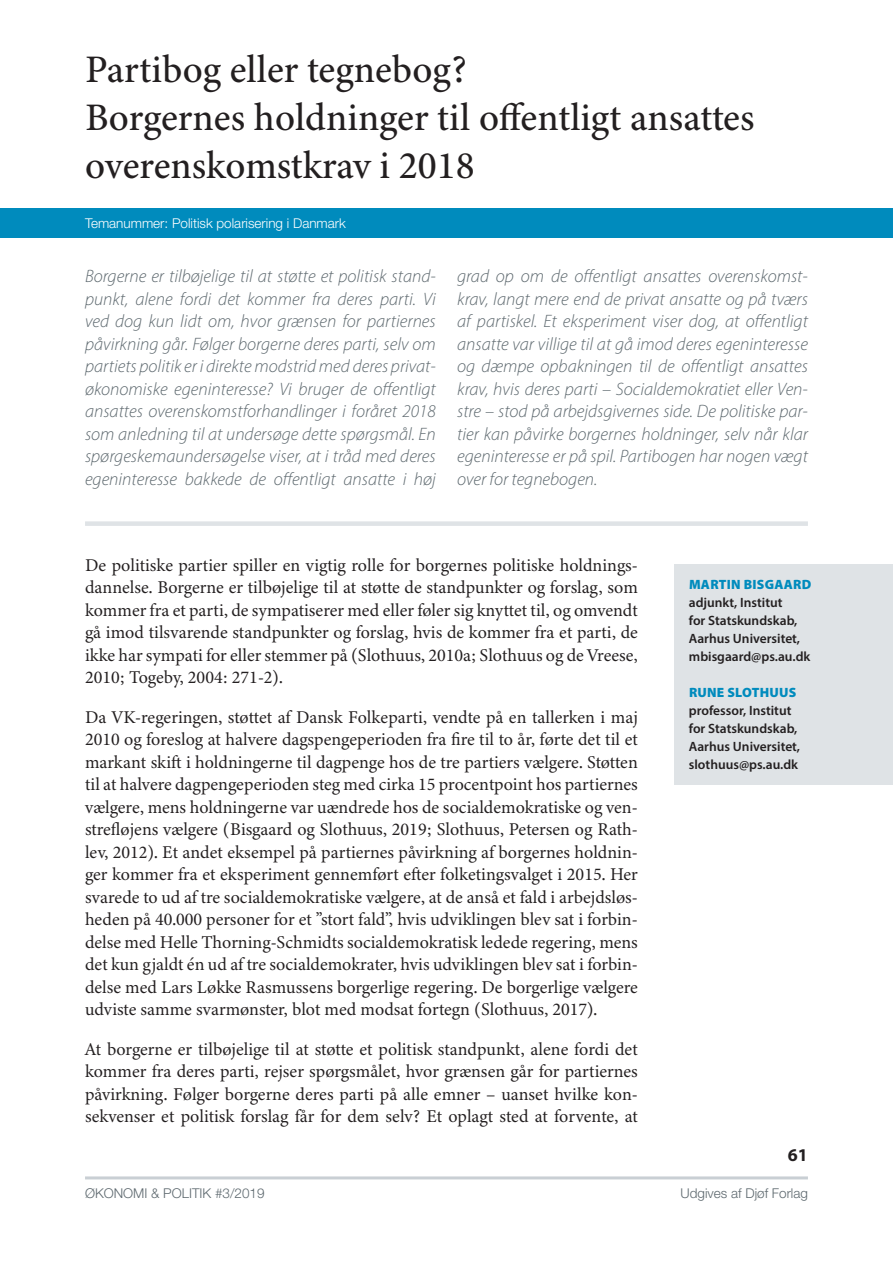
<style>
.page{position:relative;width:893px;height:1263px;background:#fff}
.page>*{position:absolute;margin:0;border:0;box-sizing:border-box;transform-origin:0 0}
.t1{font:500 39px/48px "Minion 3";color:#231f20}
.t2{font:18px/22.5px "Minion 3";color:#231f20;text-align:justify}
.t3{font:italic 300 18px/22.5px "Myriad Pro";color:#5e696f;text-align:justify}
.t4{font:700 18px "Myriad Pro";color:#231f20}
.t5{font:600 13.5px/18px "Myriad Pro";color:#231f20}
.t6{font:300 13.5px "Helvetica Neue LT Std";color:#5e696f}
.t7{font:300 13.5px "Helvetica Neue LT Std";color:#fff}
.t8{font:900 13.5px "Myriad Pro";letter-spacing:.02em;color:#008bbd}
</style>
<div class="page">
<div style="left:675px;top:564px;width:218px;height:220px;background:#dfe3e6"></div>
<div style="left:0;top:208px;width:893px;height:30px;background:#008bbd"></div>
<hr style="left:85px;top:1176px;width:723px;height:3px;background:#c9cfd4">
<div style="left:85px;top:521px;width:723px;height:5px;background:#dfe3e6"></div>
<h1 class="t1" style="left:85px;top:45px;width:671px">Partibog eller tegnebog?<br>Borgernes holdninger til offentligt ansattes overenskomstkrav i 2018</h1>
<p class="t7" style="left:85px;top:215px;width:262px">Temanummer: Politisk polarisering i Danmark</p>
<p class="t3" style="left:85px;top:265px;width:352px">Borgerne er tilbøjelige til at støtte et politisk stand&shy;punkt, alene fordi det kommer fra deres parti. Vi ved dog kun lidt om, hvor grænsen for partiernes påvirkning går. Følger borgerne deres parti, selv om partiets politik er i direkte modstrid med deres privat&shy;økonomiske egeninteresse? Vi bruger de offentligt ansattes overenskomstforhandlinger i foråret 2018 som anledning til at undersøge dette spørgsmål. En spørgeskemaundersøgelse viser, at i tråd med deres egeninteresse bakkede de offentligt ansatte i høj</p>
<p class="t3" style="left:457px;top:265px;width:352px">grad op om de offentligt ansattes overenskomst&shy;krav, langt mere end de privat ansatte og på tværs af partiskel. Et eksperiment viser dog, at offentligt ansatte var villige til at gå imod deres egeninteresse og dæmpe opbakningen til de offentligt ansattes krav, hvis deres parti – Socialdemokratiet eller Ven&shy;stre – stod på arbejdsgivernes side. De politiske par&shy;tier kan påvirke borgernes holdninger, selv når klar egeninteresse er på spil. Partibogen har nogen vægt over for tegnebogen.</p>
<p class="t2" style="left:85px;top:554px;width:554px">De politiske partier spiller en vigtig rolle for borgernes politiske holdnings&shy;dannelse. Borgerne er tilbøjelige til at støtte de standpunkter og forslag, som kommer fra et parti, de sympatiserer med eller føler sig knyttet til, og omvendt gå imod tilsvarende standpunkter og forslag, hvis de kommer fra et parti, de ikke har sympati for eller stemmer på (Slothuus, 2010a; Slothuus og de Vreese, 2010; Togeby, 2004: 271-2).</p>
<p class="t2" style="left:85px;top:706px;width:554px">Da VK-regeringen, støttet af Dansk Folkeparti, vendte på en tallerken i maj 2010 og foreslog at halvere dagspengeperioden fra fire til to år, førte det til et markant skift i holdningerne til dagpenge hos de tre partiers vælgere. Støtten til at halvere dagpengeperioden steg med cirka 15 procentpoint hos partiernes vælgere, mens holdningerne var uændrede hos de socialdemokratiske og ven&shy;strefløjens vælgere (Bisgaard og Slothuus, 2019; Slothuus, Petersen og Rath&shy;lev, 2012). Et andet eksempel på partiernes påvirkning af borgernes holdnin&shy;ger kommer fra et eksperiment gennemført efter folketingsvalget i 2015. Her svarede to ud af tre socialdemokratiske vælgere, at de anså et fald i arbejdsløs&shy;heden på 40.000 personer for et ”stort fald”, hvis udviklingen blev sat i forbin&shy;delse med Helle Thorning-Schmidts socialdemokratisk ledede regering, mens det kun gjaldt én ud af tre socialdemokrater, hvis udviklingen blev sat i forbin&shy;delse med Lars Løkke Rasmussens borgerlige regering. De borgerlige vælgere udviste samme svarmønster, blot med modsat fortegn (Slothuus, 2017).</p>
<p class="t2" style="left:85px;top:1038px;width:554px">At borgerne er tilbøjelige til at støtte et politisk standpunkt, alene fordi det kommer fra deres parti, rejser spørgsmålet, hvor grænsen går for partiernes påvirkning. Følger borgerne deres parti på alle emner – uanset hvilke kon&shy;sekvenser et politisk forslag får for dem selv? Et oplagt sted at forvente, at</p>
<p class="t8" style="left:689px;top:575px;width:124px">MARTIN BISGAARD</p>
<p class="t5" style="left:689px;top:593px;width:123px">adjunkt, Institut<br>for Statskundskab,<br>Aarhus Universitet, mbisgaard@ps.au.dk</p>
<p class="t8" style="left:689px;top:683px;width:109px">RUNE SLOTHUUS</p>
<p class="t5" style="left:689px;top:701px;width:113px">professor, Institut for Statskundskab,<br>Aarhus Universitet, slothuus@ps.au.dk</p>
<p class="t4" style="left:788px;top:1143px;width:21px">61</p>
<p class="t6" style="left:85px;top:1185px;width:181px">ØKONOMI &amp; POLITIK #3/2019</p>
<p class="t6" style="left:681px;top:1185px;width:129px">Udgives af Djøf Forlag</p>
</div>
